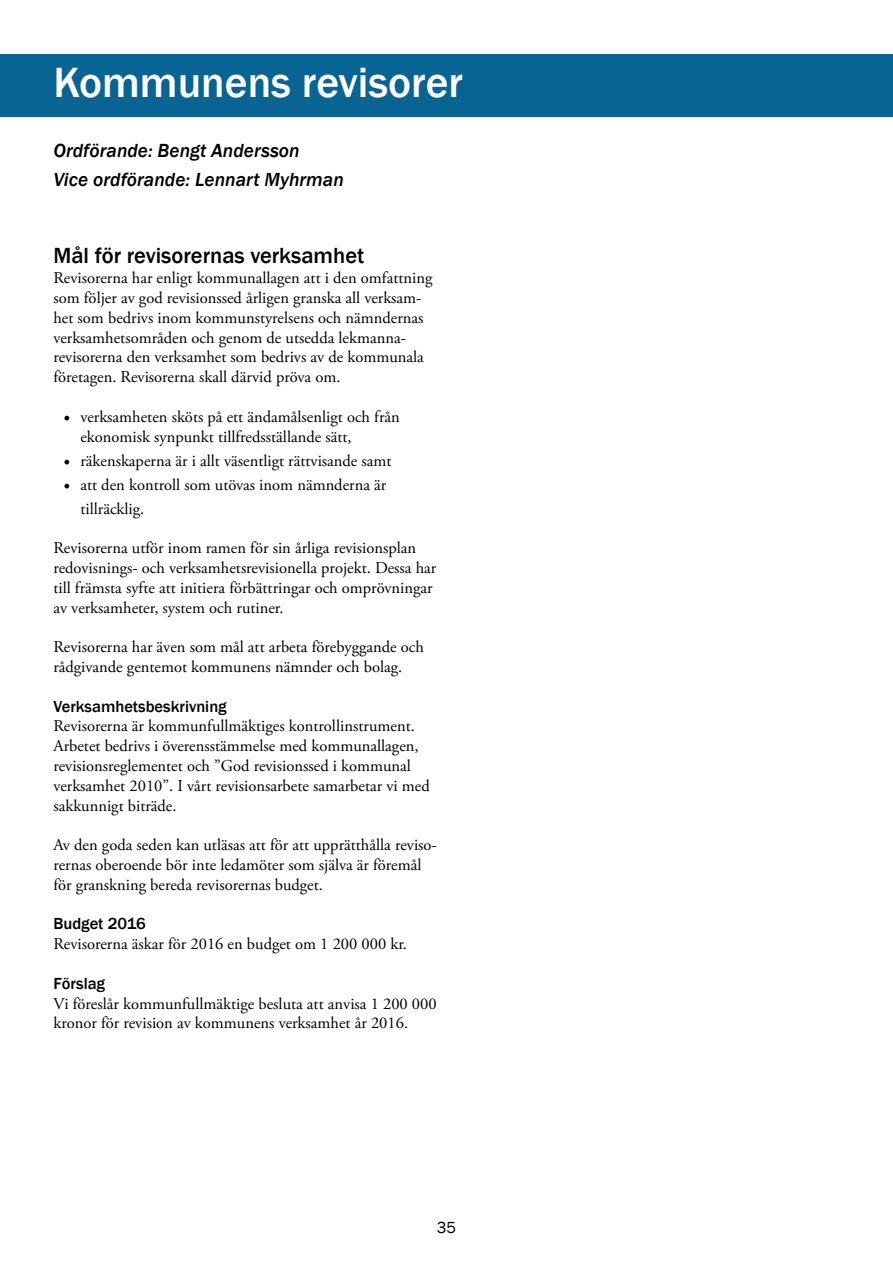
<style>
.page{position:relative;width:893px;height:1263px;background:#fff}
.page>*{position:absolute;margin:0;border:0;box-sizing:border-box;transform-origin:0 0}
.t1{font:500 43.5px "Franklin Gothic";color:#fff}
.t2{font:500 22.5px "Franklin Gothic";color:#000}
.t3{font:italic 500 19.5px/28.5px "Franklin Gothic";color:#000}
.t4{font:16.5px/19.8px "Adobe Garamond Pro";color:#000}
.t5{font:500 16.5px "Franklin Gothic";color:#000}
.t6{font:16.5px "Franklin Gothic";color:#000}
.s1{font-family:"Minion Pro";font-size:18px}
</style>
<div class="page">
<div style="left:0;top:54px;width:893px;height:63px;background:#076493"></div>
<h1 class="t1" style="left:53px;top:56px;width:411px">Kommunens revisorer</h1>
<p class="t3" style="left:53px;top:137px;width:292px">Ordförande: Bengt Andersson<br>Vice ordförande: Lennart Myhrman</p>
<h2 class="t2" style="left:53px;top:242px;width:312px">Mål för revisorernas verksamhet</h2>
<p class="t4" style="left:53px;top:269px;width:381px">Revisorerna har enligt kommunallagen att i den omfattning som följer av god revisionssed årligen granska all verksam&shy;het som bedrivs inom kommunstyrelsens och nämndernas verksamhetsområden och genom de utsedda lekmanna&shy;revisorerna den verksamhet som bedrivs av de kommunala företagen. Revisorerna skall därvid pröva om.</p>
<p class="t4" style="left:80px;top:407px;width:321px;text-indent:-17px"><span class="s1">•</span> verksamheten sköts på ett ändamålsenligt och från ekonomisk synpunkt tillfredsställande sätt,</p>
<p class="t4" style="left:63px;top:451px;width:330px"><span class="s1">•</span> räkenskaperna är i allt väsentligt rättvisande samt</p>
<p class="t4" style="left:80px;top:473px;width:307px;line-height:24px;text-indent:-17px"><span class="s1">•</span> att den kontroll som utövas inom nämnderna är tillräcklig.</p>
<p class="t4" style="left:53px;top:539px;width:384px">Revisorerna utför inom ramen för sin årliga revisionsplan redovisnings- och verksamhetsrevisionella projekt. Dessa har till främsta syfte att initiera förbättringar och omprövningar av verksamheter, system och rutiner.</p>
<p class="t4" style="left:53px;top:638px;width:372px">Revisorerna har även som mål att arbeta förebyggande och rådgivande gentemot kommunens nämnder och bolag.</p>
<p class="t5" style="left:53px;top:696px;width:175px">Verksamhetsbeskrivning</p>
<p class="t4" style="left:53px;top:717px;width:378px">Revisorerna är kommunfullmäktiges kontrollinstrument.<br>Arbetet bedrivs i överensstämmelse med kommunallagen, revisionsreglementet och ”God revisionssed i kommunal verksamhet 2010”. I vårt revisionsarbete samarbetar vi med sakkunnigt biträde.</p>
<p class="t4" style="left:53px;top:836px;width:385px">Av den goda seden kan utläsas att för att upprätthålla reviso&shy;rernas oberoende bör inte ledamöter som själva är föremål för granskning bereda revisorernas budget.</p>
<p class="t5" style="left:53px;top:914px;width:94px">Budget 2016</p>
<p class="t4" style="left:53px;top:935px;width:355px">Revisorerna äskar för 2016 en budget om 1 200 000 kr.</p>
<p class="t5" style="left:53px;top:973px;width:53px">Förslag</p>
<p class="t4" style="left:53px;top:994px;width:385px">Vi föreslår kommunfullmäktige besluta att anvisa 1 200 000 kronor för revision av kommunens verksamhet år 2016.</p>
<p class="t6" style="left:437px;top:1217px;width:21px">35</p>
</div>
